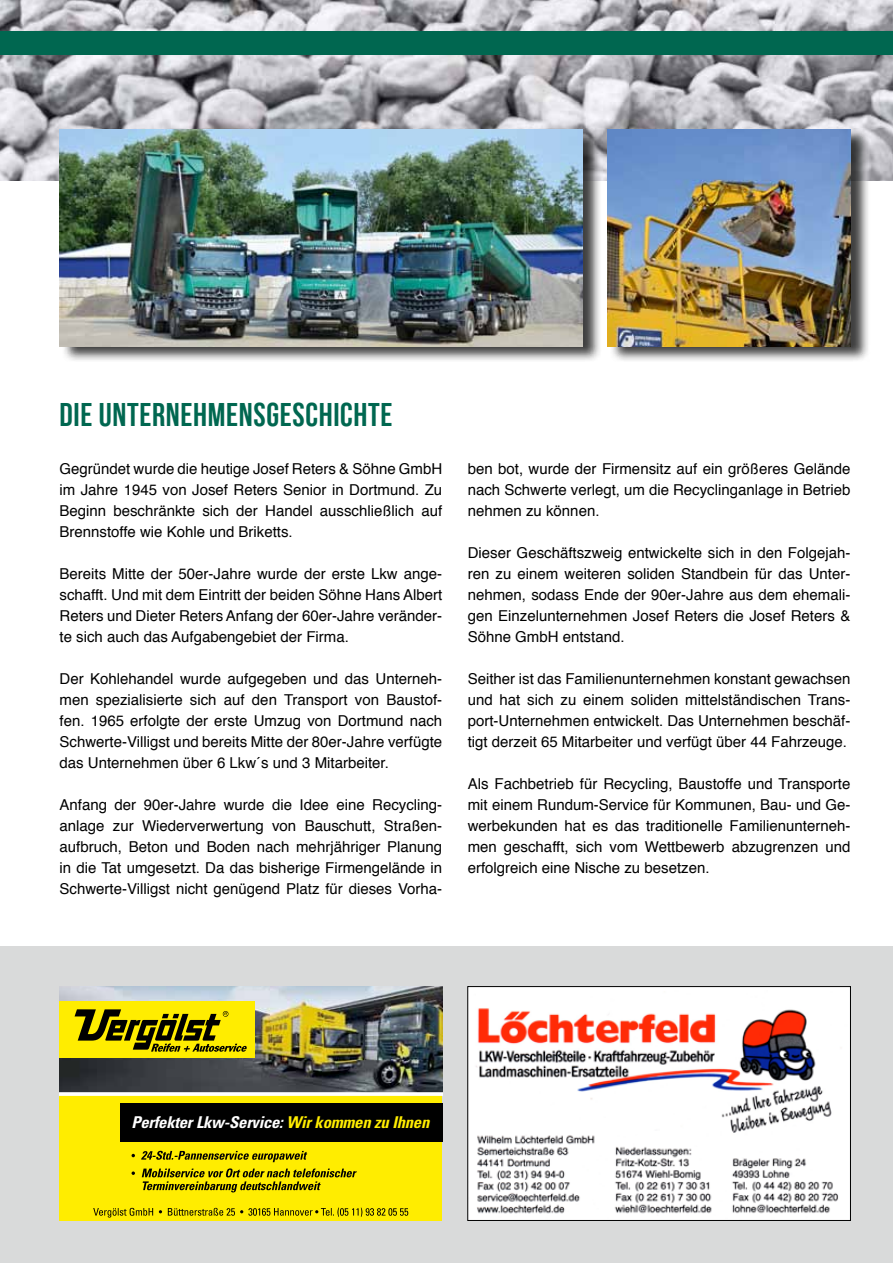
<style>
.page{position:relative;width:893px;height:1263px;background:#fff}
.page>*{position:absolute;margin:0;border:0;box-sizing:border-box;transform-origin:0 0}
.t1{font:32.7px "Bebas Neue";letter-spacing:.02em;color:#006750}
.t2{font:italic 700 condensed 16.2px "Univers";letter-spacing:-.015em;color:#fff}
.t3{font:15px/21px "Helvetica";color:#000;text-align:justify}
.s1{color:#ffed00}
</style>
<div class="page">
<div style="left:0;top:946px;width:893px;height:317px;background:#d9dada"></div>
<img style="left:0;top:0;width:893px;height:180px">
<div style="left:60px;top:986px;width:382px;height:234px;background:#ffed00"></div>
<img style="left:60px;top:986px;width:382px;height:106px">
<svg style="left:93px;top:1207px;width:315px;height:10px"></svg>
<div style="left:60px;top:1001px;width:195px;height:56px;background:#ffed00"></div>
<svg style="left:75px;top:1009px;width:172px;height:43px"></svg>
<svg style="left:60px;top:1092px;width:382px;height:4px;background:#f5f5f0"></svg>
<svg style="left:132px;top:1168px;width:225px;height:24px"></svg>
<svg style="left:132px;top:1151px;width:175px;height:11px"></svg>
<div style="left:120px;top:1103px;width:322px;height:39px;background:#000"></div>
<img style="left:470px;top:1130px;width:378px;height:88px">
<img style="left:470px;top:990px;width:377px;height:153px">
<div style="left:468px;top:986px;width:382px;height:234px;border:1px solid #000"></div>
<div style="left:0;top:31px;width:893px;height:23px;background:#006750"></div>
<div style="left:61px;top:127px;width:542px;height:235px;background:#000;opacity:.75"></div>
<img style="left:60px;top:130px;width:522px;height:217px">
<div style="left:610px;top:127px;width:261px;height:235px;background:#000;opacity:.75"></div>
<img style="left:608px;top:130px;width:242px;height:217px">
<h1 class="t1" style="left:60px;top:397px;width:335px">DIE UNTERNEHMENSGESCHICHTE</h1>
<p class="t3" style="left:60px;top:459px;width:384px">Gegründet wurde die heutige Josef Reters &amp; Söhne GmbH im Jahre 1945 von Josef Reters Senior in Dortmund. Zu Beginn beschränkte sich der Handel ausschließlich auf Brennstoffe wie Kohle und Briketts.</p>
<p class="t3" style="left:60px;top:564px;width:384px">Bereits Mitte der 50er-Jahre wurde der erste Lkw ange&shy;schafft. Und mit dem Eintritt der beiden Söhne Hans Albert Reters und Dieter Reters Anfang der 60er-Jahre veränder&shy;te sich auch das Aufgabengebiet der Firma.</p>
<p class="t3" style="left:60px;top:669px;width:384px">Der Kohlehandel wurde aufgegeben und das Unterneh&shy;men spezialisierte sich auf den Transport von Baustof&shy;fen. 1965 erfolgte der erste Umzug von Dortmund nach Schwerte-Villigst und bereits Mitte der 80er-Jahre verfügte das Unternehmen über 6 Lkw´s und 3 Mitarbeiter.</p>
<p class="t3" style="left:60px;top:795px;width:384px">Anfang der 90er-Jahre wurde die Idee eine Recycling&shy;anlage zur Wiederverwertung von Bauschutt, Straßen&shy;aufbruch, Beton und Boden nach mehrjähriger Planung in die Tat umgesetzt. Da das bisherige Firmengelände in Schwerte-Villigst nicht genügend Platz für dieses Vorha-</p>
<p class="t3" style="left:468px;top:459px;width:384px">ben bot, wurde der Firmensitz auf ein größeres Gelände nach Schwerte verlegt, um die Recyclinganlage in Betrieb nehmen zu können.</p>
<p class="t3" style="left:468px;top:543px;width:384px">Dieser Geschäftszweig entwickelte sich in den Folgejah&shy;ren zu einem weiteren soliden Standbein für das Unter&shy;nehmen, sodass Ende der 90er-Jahre aus dem ehemali&shy;gen Einzelunternehmen Josef Reters die Josef Reters &amp; Söhne GmbH entstand.</p>
<p class="t3" style="left:468px;top:669px;width:384px">Seither ist das Familienunternehmen konstant gewachsen und hat sich zu einem soliden mittelständischen Trans&shy;port-Unternehmen entwickelt. Das Unternehmen beschäf&shy;tigt derzeit 65 Mitarbeiter und verfügt über 44 Fahrzeuge.</p>
<p class="t3" style="left:468px;top:774px;width:384px">Als Fachbetrieb für Recycling, Baustoffe und Transporte mit einem Rundum-Service für Kommunen, Bau- und Ge&shy;werbekunden hat es das traditionelle Familienunterneh&shy;men geschafft, sich vom Wettbewerb abzugrenzen und erfolgreich eine Nische zu besetzen.</p>
<p class="t2" style="left:132px;top:1112px;width:299px">Perfekter Lkw-Service: <span class="s1">Wir kommen zu Ihnen</span></p>
</div>
